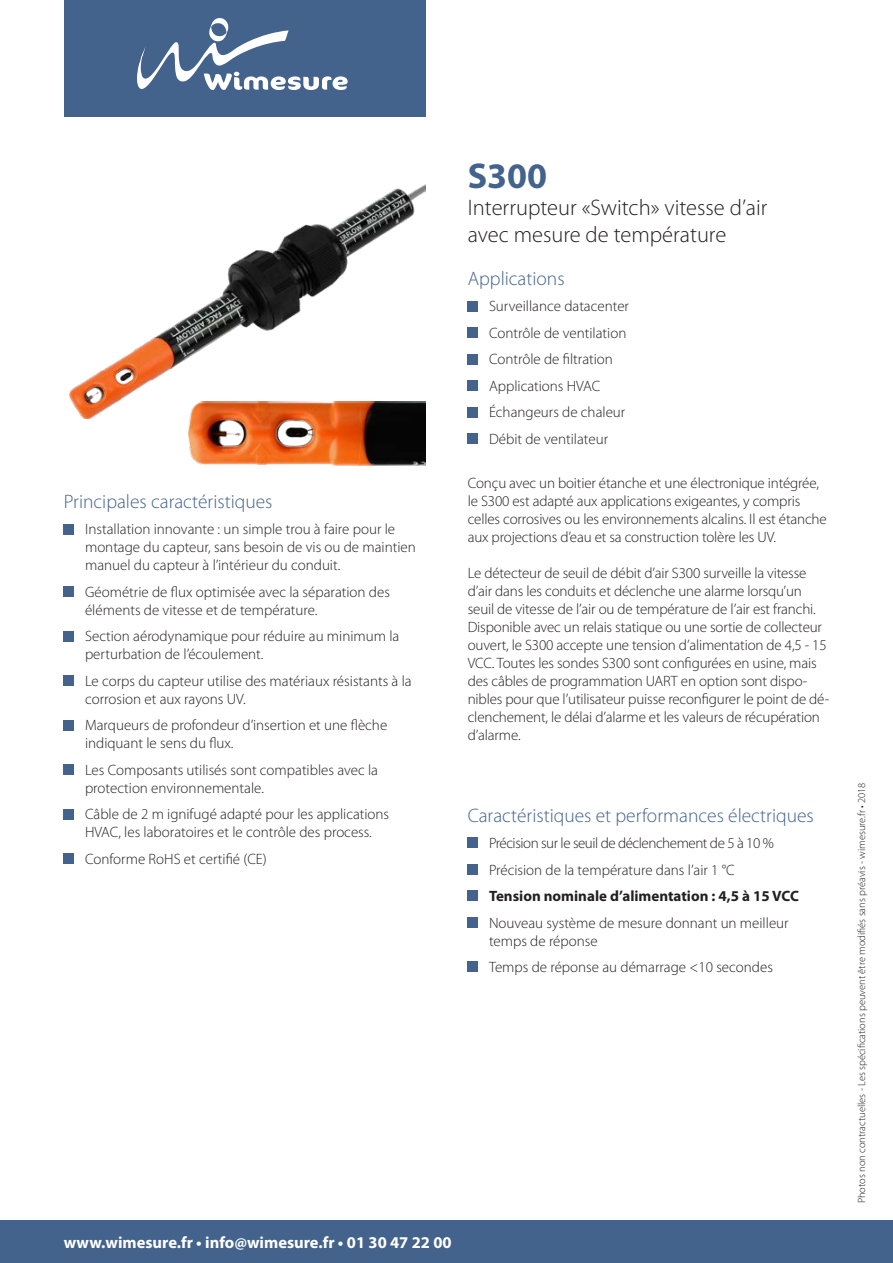
<style>
.page{position:relative;width:893px;height:1263px;background:#fff}
.page>*{position:absolute;margin:0;border:0;box-sizing:border-box;transform-origin:0 0}
.t1{font:700 36px "Myriad Pro";color:#43638c}
.t2{font:300 22.5px/27px "Myriad Pro";color:#231f20}
.t3{font:300 19.5px "Myriad Pro";color:#43638c}
.t4{font:700 16.5px "Myriad Pro";color:#fff}
.t5{font:300 15px/18px "Myriad Pro";letter-spacing:-.005em;color:#231f20}
.t6{font:300 15px/26.5px "Myriad Pro";letter-spacing:-.03em;color:#231f20}
.t7{font:700 15px "Myriad Pro";color:#231f20}
.t8{font:300 10.5px "Myriad Pro";color:#231f20}
</style>
<div class="page">
<div style="left:0;top:1220px;width:893px;height:43px;background:#43638c"></div>
<div style="left:64px;top:0;width:361px;height:117px;background:#43638c"></div>
<svg style="left:137px;top:18px;width:211px;height:72px"></svg>
<img style="left:69px;top:184px;width:356px;height:234px">
<div style="left:64px;top:524px;width:10px;height:10px;background:#43638c"></div>
<div style="left:64px;top:587px;width:10px;height:10px;background:#43638c"></div>
<div style="left:64px;top:631px;width:10px;height:10px;background:#43638c"></div>
<div style="left:64px;top:676px;width:10px;height:10px;background:#43638c"></div>
<div style="left:64px;top:720px;width:10px;height:10px;background:#43638c"></div>
<div style="left:64px;top:765px;width:10px;height:10px;background:#43638c"></div>
<div style="left:64px;top:809px;width:10px;height:10px;background:#43638c"></div>
<div style="left:64px;top:854px;width:10px;height:10px;background:#43638c"></div>
<div style="left:468px;top:301px;width:10px;height:10px;background:#43638c"></div>
<div style="left:468px;top:327px;width:10px;height:11px;background:#43638c"></div>
<div style="left:468px;top:354px;width:10px;height:10px;background:#43638c"></div>
<div style="left:468px;top:380px;width:10px;height:11px;background:#43638c"></div>
<div style="left:468px;top:407px;width:10px;height:10px;background:#43638c"></div>
<div style="left:468px;top:433px;width:10px;height:11px;background:#43638c"></div>
<div style="left:468px;top:838px;width:10px;height:10px;background:#43638c"></div>
<div style="left:468px;top:864px;width:10px;height:10px;background:#43638c"></div>
<div style="left:468px;top:891px;width:10px;height:10px;background:#43638c"></div>
<div style="left:468px;top:917px;width:10px;height:10px;background:#43638c"></div>
<div style="left:468px;top:962px;width:10px;height:10px;background:#43638c"></div>
<img style="left:188px;top:401px;width:237px;height:65px">
<h3 class="t3" style="left:64px;top:490px;width:210px">Principales caractéristiques</h3>
<p class="t5" style="left:85px;top:520px;width:332px">Installation innovante : un simple trou à faire pour le montage du capteur, sans besoin de vis ou de maintien manuel du capteur à l’intérieur du conduit.</p>
<p class="t5" style="left:85px;top:583px;width:306px">Géométrie de flux optimisée avec la séparation des éléments de vitesse et de température.</p>
<p class="t5" style="left:85px;top:627px;width:316px">Section aérodynamique pour réduire au minimum la perturbation de l’écoulement.</p>
<p class="t5" style="left:85px;top:672px;width:328px">Le corps du capteur utilise des matériaux résistants à la corrosion et aux rayons UV.</p>
<p class="t5" style="left:85px;top:716px;width:304px">Marqueurs de profondeur d’insertion et une flèche indiquant le sens du flux.</p>
<p class="t5" style="left:85px;top:761px;width:294px">Les Composants utilisés sont compatibles avec la protection environnementale.</p>
<p class="t5" style="left:85px;top:805px;width:306px">Câble de 2 m ignifugé adapté pour les applications<br>HVAC, les laboratoires et le contrôle des process.</p>
<p class="t5" style="left:85px;top:850px;width:183px">Conforme RoHS et certifié (CE)</p>
<h1 class="t1" style="left:468px;top:152px;width:81px">S300</h1>
<h2 class="t2" style="left:468px;top:193px;width:301px">Interrupteur «Switch» vitesse d’air avec mesure de température</h2>
<h3 class="t3" style="left:468px;top:266px;width:98px">Applications</h3>
<p class="t5" style="left:489px;top:293px;width:142px;line-height:26.5px">Surveillance datacenter<br>Contrôle de ventilation<br>Contrôle de filtration<br>Applications HVAC<br>Échangeurs de chaleur<br>Débit de ventilateur</p>
<p class="t5" style="left:468px;top:474px;width:360px">Conçu avec un boitier étanche et une électronique intégrée, le S300 est adapté aux applications exigeantes, y compris celles corrosives ou les environnements alcalins. Il est étanche aux projections d’eau et sa construction tolère les UV.</p>
<p class="t5" style="left:468px;top:564px;width:363px">Le détecteur de seuil de débit d’air S300 surveille la vitesse d’air dans les conduits et déclenche une alarme lorsqu’un seuil de vitesse de l’air ou de température de l’air est franchi.<br>Disponible avec un relais statique ou une sortie de collecteur ouvert, le S300 accepte une tension d’alimentation de 4,5 - 15<br>VCC. Toutes les sondes S300 sont configurées en usine, mais des câbles de programmation UART en option sont dispo&shy;nibles pour que l’utilisateur puisse reconfigurer le point de dé&shy;clenchement, le délai d’alarme et les valeurs de récupération d’alarme.</p>
<h3 class="t3" style="left:468px;top:803px;width:348px">Caractéristiques et performances électriques</h3>
<p class="t6" style="left:489px;top:830px;width:286px">Précision sur le seuil de déclenchement de 5 à 10 %<br>Précision de la température dans l’air 1 °C</p>
<p class="t7" style="left:489px;top:886px;width:311px">Tension nominale d’alimentation : 4,5 à 15 VCC</p>
<p class="t5" style="left:489px;top:913px;width:301px">Nouveau système de mesure donnant un meilleur temps de réponse</p>
<p class="t5" style="left:489px;top:958px;width:285px">Temps de réponse au démarrage &lt;10 secondes</p>
<p class="t4" style="left:64px;top:1231px;width:389px">www.wimesure.fr • info@wimesure.fr • 01 30 47 22 00</p>
<p class="t8" style="left:855px;top:1203px;width:422px;rotate:-90deg">Photos non contractuelles - Les spécifications peuvent être modifiés sans préavis - wimesure.fr • 2018</p>
</div>
